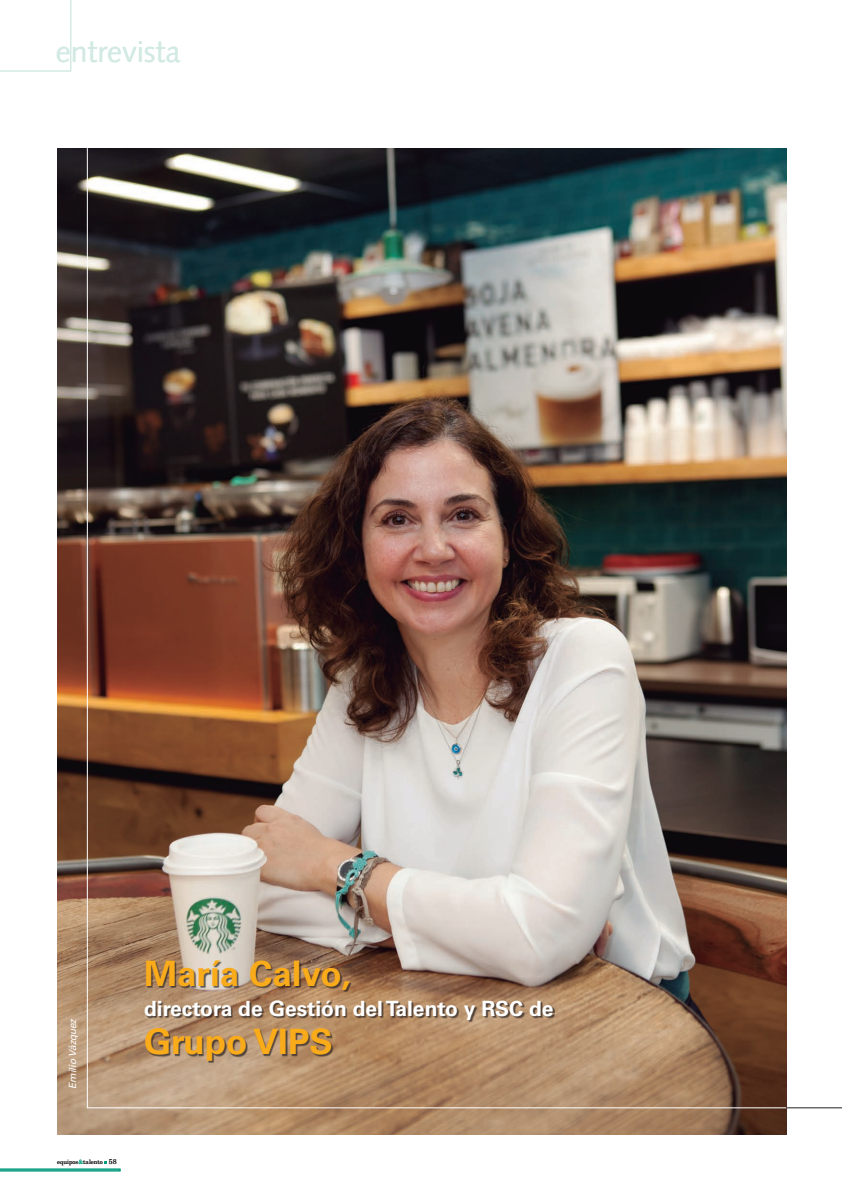
<style>
.page{position:relative;width:842px;height:1191px;background:#fff}
.page>*{position:absolute;margin:0;border:0;box-sizing:border-box;transform-origin:0 0}
.ENT_Entrevistat_Empr{font:700 35px "Univers LT";color:#faab1a}
.ENT_càrrec_sobre_fot{font:700 35px "Univers LT";color:#faab1a}
.GEST_0_Seccio_següen{font:30px "Syntax LT";color:#d3eae4}
.ENT_càrrec_sobre_fot-2{font:700 21px "Univers LT";color:#fff}
._1_Fotograf{font:italic 10px "Univers LT";color:#fff}
.t1{font:6px "New Century Schlbk LT";color:#231f20}
.s1{color:#009b7a}
.s2{font-size:7px}
</style>
<div class="page">
<hr style="left:786px;top:1106px;width:56px;height:1px;background:#231f20">
<img style="left:57px;top:148px;width:729px;height:986px">
<div style="left:145px;top:961px;width:410px;height:101px;background:#231f20;opacity:.7"></div>
<hr style="left:87px;top:1106px;width:699px;height:1px;background:#fff">
<hr style="left:87px;top:148px;width:1px;height:959px;background:#fff">
<svg style="left:0;top:1161px;width:120px;height:9px"></svg>
<svg style="left:0;top:0;width:71px;height:71px"></svg>
<p class="GEST_0_Seccio_següen" style="left:56px;top:34px;width:126px">entrevista</p>
<p class="_1_Fotograf" style="left:67px;top:1088px;width:72px;rotate:-90deg">Emilio Vázquez</p>
<p class="ENT_Entrevistat_Empr" style="left:144px;top:952px;width:208px">María Calvo,</p>
<p class="ENT_càrrec_sobre_fot-2" style="left:144px;top:995px;width:411px">directora de Gestión del Talento y RSC de</p>
<p class="ENT_càrrec_sobre_fot" style="left:144px;top:1020px;width:190px">Grupo VIPS</p>
<p class="t1" style="left:57px;top:1158px;width:61px">equipos<span class="s1">&amp;</span>talento <span class="s2">58</span></p>
</div>
